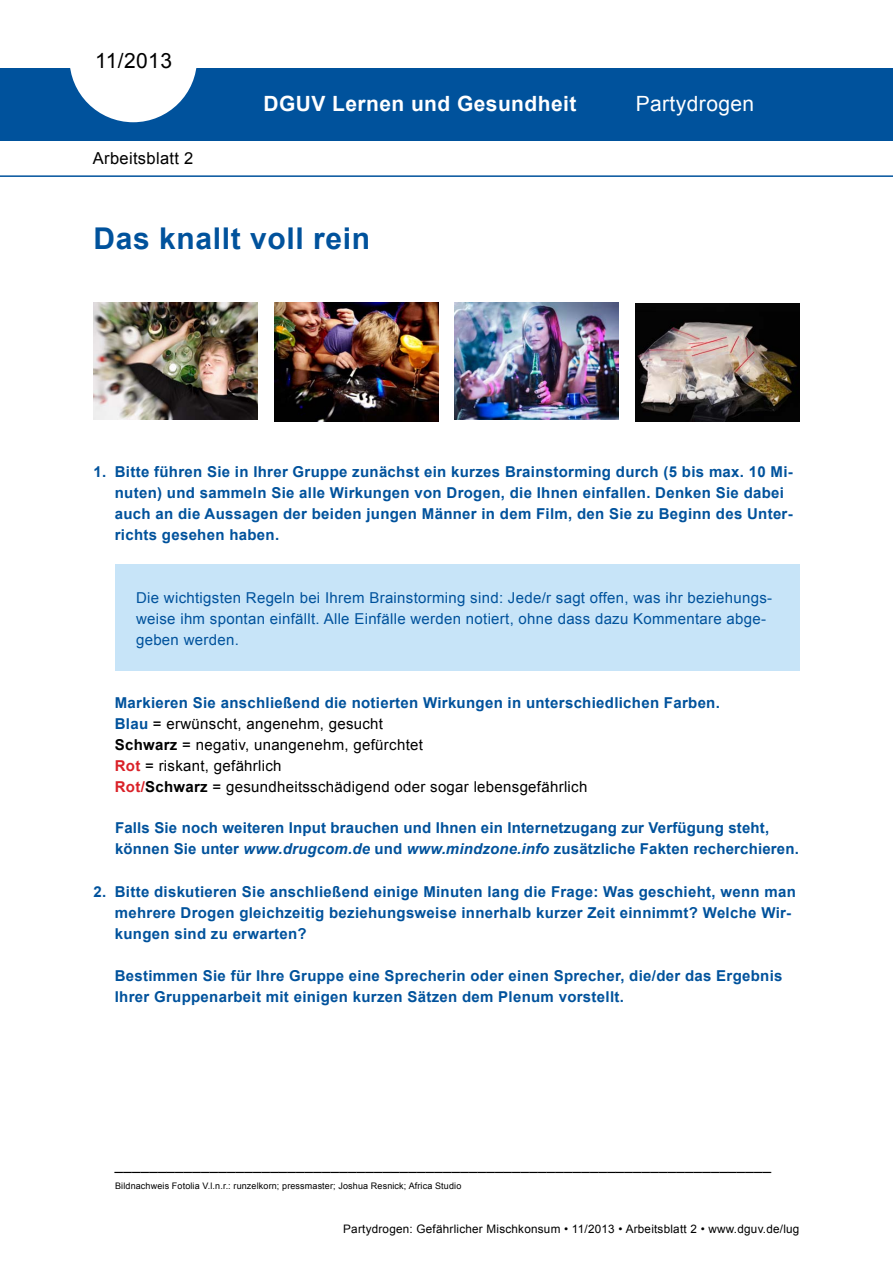
<style>
.page{position:relative;width:893px;height:1263px;background:#fff}
.page>*{position:absolute;margin:0;border:0;box-sizing:border-box;transform-origin:0 0}
.t1{font:700 30px "Arial";letter-spacing:.02em;color:#00529c}
.t2{font:700 21px "Arial";letter-spacing:.02em;color:#fff}
.t3{font:21px "Arial";letter-spacing:.02em;color:#fff}
.t4{font:21px "Arial";letter-spacing:.02em;color:#000}
.t5{font:16.5px "Arial";letter-spacing:.02em;color:#000}
.t6{font:700 15px/21px "Arial";letter-spacing:.02em;color:#00529c}
.t7{font:15px/21px "Arial";letter-spacing:.02em;color:#000}
.t8{font:15px/21px "Arial";letter-spacing:.02em;color:#00529c}
.t9{font:11.7px "Arial";letter-spacing:.02em;color:#000}
.t10{font:9px "Arial";letter-spacing:.015em;color:#000}
.s1{font-weight:700;color:#00529c}
.s2{font-weight:700}
.s3{font-weight:700;color:#da2128}
.s4{font-style:italic}
</style>
<div class="page">
<div style="left:115px;top:564px;width:684px;height:107px;background:#c7e4f8"></div>
<div style="left:0;top:68px;width:893px;height:72px;background:#00529c"></div>
<svg style="left:70px;top:68px;width:127px;height:54px"></svg>
<hr style="left:0;top:175px;width:893px;height:2px;background:#00529c">
<img style="left:93px;top:303px;width:164px;height:116px">
<img style="left:274px;top:303px;width:164px;height:118px">
<img style="left:636px;top:303px;width:163px;height:119px">
<img style="left:455px;top:303px;width:164px;height:116px">
<h2 class="t4" style="left:95px;top:47px;width:78px">11/2013</h2>
<p class="t5" style="left:93px;top:148px;width:102px">Arbeitsblatt 2</p>
<h2 class="t2" style="left:264px;top:90px;width:314px">DGUV Lernen und Gesundheit</h2>
<h1 class="t1" style="left:94px;top:218px;width:278px">Das knallt voll rein</h1>
<h2 class="t3" style="left:636px;top:90px;width:120px">Partydrogen</h2>
<p class="t6" style="left:115px;top:461px;width:680px;text-indent:-21px">1. Bitte führen Sie in Ihrer Gruppe zunächst ein kurzes Brainstorming durch (5 bis max. 10 Mi&shy;nuten) und sammeln Sie alle Wirkungen von Drogen, die Ihnen einfallen. Denken Sie dabei auch an die Aussagen der beiden jungen Männer in dem Film, den Sie zu Beginn des Unter&shy;richts gesehen haben.</p>
<p class="t8" style="left:136px;top:587px;width:638px">Die wichtigsten Regeln bei Ihrem Brainstorming sind: Jede/r sagt offen, was ihr beziehungs&shy;weise ihm spontan einfällt. Alle Einfälle werden notiert, ohne dass dazu Kommentare abge&shy;geben werden.</p>
<p class="t7" style="left:115px;top:692px;width:607px"><span class="s1">Markieren Sie anschließend die notierten Wirkungen in unterschiedlichen Farben.<br>Blau</span> = erwünscht, angenehm, gesucht<br><span class="s2">Schwarz</span> = negativ, unangenehm, gefürchtet<br><span class="s3">Rot</span> = riskant, gefährlich<br><span class="s3">Rot/</span><span class="s2">Schwarz</span> = gesundheitsschädigend oder sogar lebensgefährlich</p>
<p class="t6" style="left:115px;top:817px;width:685px">Falls Sie noch weiteren Input brauchen und Ihnen ein Internetzugang zur Verfügung steht, können Sie unter <span class="s4">www.drugcom.de</span> und <span class="s4">www.mindzone.info</span> zusätzliche Fakten recherchieren.</p>
<p class="t6" style="left:115px;top:881px;width:683px;text-indent:-21px">2. Bitte diskutieren Sie anschließend einige Minuten lang die Frage: Was geschieht, wenn man mehrere Drogen gleichzeitig beziehungsweise innerhalb kurzer Zeit einnimmt? Welche Wir&shy;kungen sind zu erwarten?</p>
<p class="t6" style="left:115px;top:965px;width:669px">Bestimmen Sie für Ihre Gruppe eine Sprecherin oder einen Sprecher, die/der das Ergebnis<br>Ihrer Gruppenarbeit mit einigen kurzen Sätzen dem Plenum vorstellt.</p>
<p class="t7" style="left:115px;top:1154px;width:658px">____________________________________________________________________________</p>
<p class="t10" style="left:115px;top:1179px;width:348px">Bildnachweis Fotolia V.l.n.r.: runzelkorn; pressmaster; Joshua Resnick; Africa Studio</p>
<p class="t9" style="left:343px;top:1221px;width:458px">Partydrogen: Gefährlicher Mischkonsum • 11/2013 • Arbeitsblatt 2 • www.dguv.de/lug</p>
</div>
